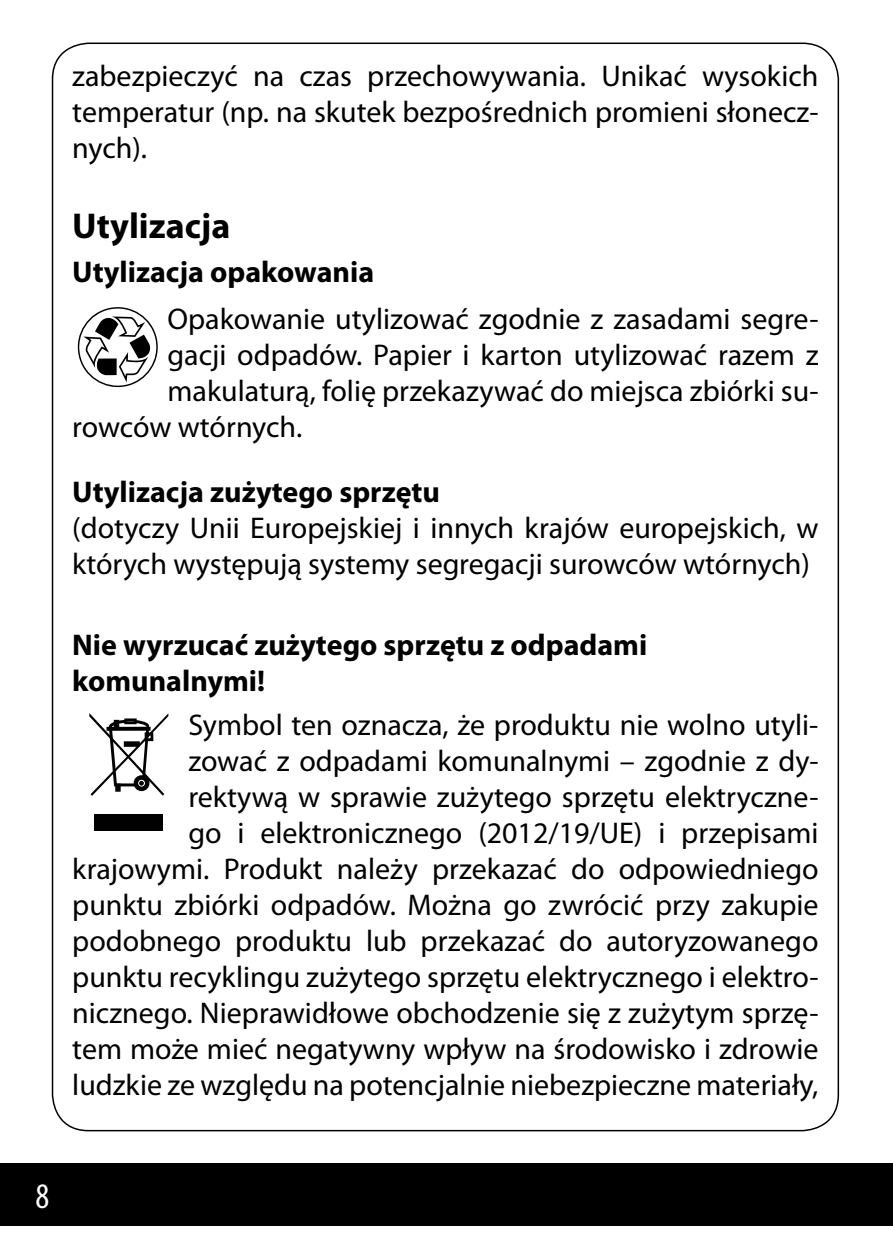
<style>
.page{position:relative;width:893px;height:1259px;background:#fff}
.page>*{position:absolute;margin:0;border:0;box-sizing:border-box;transform-origin:0 0}
.t1{font:700 36px "Myriad Pro";color:#000}
.t2{font:condensed 36px "Myriad Pro";color:#fff}
.t3{font:30px/36px "Myriad Pro";color:#000;text-align:justify}
.t4{font:700 30px/36px "Myriad Pro";color:#000}
</style>
<div class="page">
<div style="left:0;top:1163px;width:893px;height:62px;background:#000"></div>
<svg style="left:78px;top:307px;width:80px;height:80px"></svg>
<svg style="left:89px;top:713px;width:79px;height:83px"></svg>
<div style="left:94px;top:814px;width:69px;height:17px;background:#010101"></div>
<p class="t3" style="left:72px;top:59px;width:748px">zabezpieczyć na czas przechowywania. Unikać wysokich temperatur (np. na skutek bezpośrednich promieni słonecz&shy;nych).</p>
<p class="t1" style="left:72px;top:205px;width:160px">Utylizacja</p>
<p class="t4" style="left:72px;top:254px;width:303px">Utylizacja opakowania</p>
<p class="t3" style="left:168px;top:301px;width:652px">Opakowanie utylizować zgodnie z zasadami segre-</p>
<p class="t3" style="left:168px;top:337px;width:652px">gacji odpadów. Papier i karton utylizować razem z</p>
<p class="t3" style="left:168px;top:373px;width:652px">makulaturą, folię przekazywać do miejsca zbiórki su-</p>
<p class="t3" style="left:72px;top:409px;width:232px">rowców wtórnych.</p>
<p class="t4" style="left:72px;top:474px;width:369px">Utylizacja zużytego sprzętu</p>
<p class="t3" style="left:72px;top:510px;width:748px">(dotyczy Unii Europejskiej i innych krajów europejskich, w których występują systemy segregacji surowców wtórnych)</p>
<p class="t4" style="left:72px;top:627px;width:576px">Nie wyrzucać zużytego sprzętu z odpadami komunalnymi!</p>
<p class="t3" style="left:72px;top:707px;width:748px;text-align:right">Symbol ten oznacza, że produktu nie wolno utyli-<br>zować z odpadami komunalnymi – zgodnie z dy-<br>rektywą w sprawie zużytego sprzętu elektryczne-<br>go i elektronicznego (2012/19/UE) i przepisami krajowymi. Produkt należy przekazać do odpowiedniego punktu zbiórki odpadów. Można go zwrócić przy zakupie podobnego produktu lub przekazać do autoryzowanego punktu recyklingu zużytego sprzętu elektrycznego i elektro&shy;nicznego. Nieprawidłowe obchodzenie się z zużytym sprzę&shy;tem może mieć negatywny wpływ na środowisko i zdrowie ludzkie ze względu na potencjalnie niebezpieczne materiały,</p>
<p class="t2" style="left:36px;top:1174px;width:15px">8</p>
</div>
